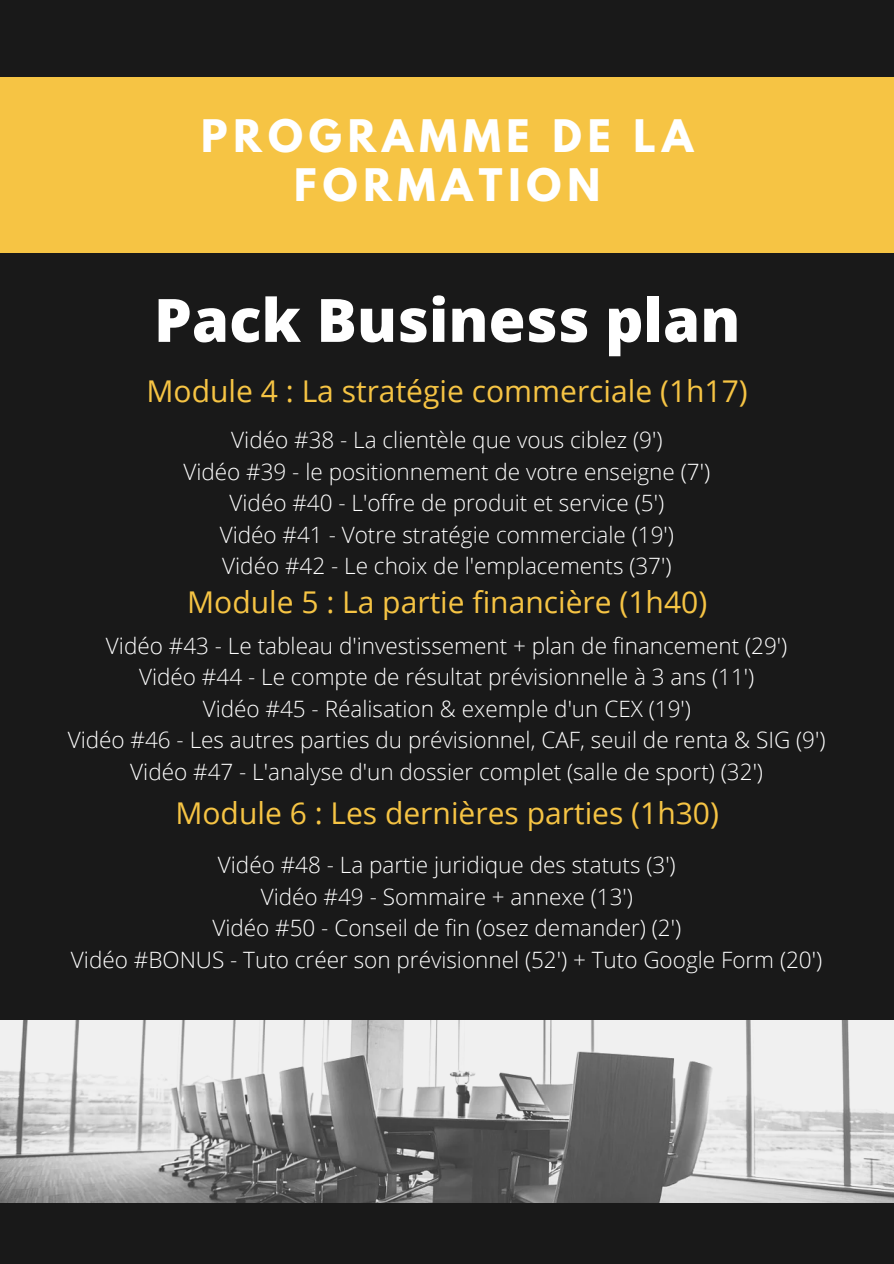
<style>
.page{position:relative;width:894px;height:1264px;background:#fff}
.page>*{position:absolute;margin:0;border:0;box-sizing:border-box;transform-origin:0 0}
.t1{font:800 59.85px "Open Sans";color:#fff}
.t2{font:700 39.75px/49.5px "League Spartan";letter-spacing:.15em;color:#fff;text-align:center}
.t3{font:30px "Open Sans";color:#f6c444}
.t4{font:300 22.5px "Open Sans";color:#fff}
</style>
<div class="page">
<div style="left:0;top:0;width:893px;height:1263px;background:#191919"></div>
<div style="left:0;top:77px;width:893px;height:176px;background:#f6c444"></div>
<img style="left:0;top:1020px;width:893px;height:182px">
<p class="t2" style="left:201px;top:116px;width:493px">PROGRAMME DE LA<br>FORMATION</p>
<p class="t1" style="left:154px;top:278px;width:587px">Pack Business plan</p>
<p class="t3" style="left:146px;top:370px;width:602px">Module 4 : La stratégie commerciale (1h17)</p>
<p class="t4" style="left:231px;top:424px;width:432px">Vidéo #38 - La clientèle que vous ciblez (9')</p>
<p class="t4" style="left:183px;top:455px;width:528px">Vidéo #39 - le positionnement de votre enseigne (7')</p>
<p class="t4" style="left:229px;top:487px;width:436px">Vidéo #40 - L'offre de produit et service (5')</p>
<p class="t4" style="left:220px;top:519px;width:455px">Vidéo #41 - Votre stratégie commerciale (19')</p>
<p class="t4" style="left:222px;top:550px;width:450px">Vidéo #42 - Le choix de l'emplacements (37')</p>
<p class="t3" style="left:187px;top:580px;width:521px">Module 5 : La partie financière (1h40)</p>
<p class="t4" style="left:106px;top:629px;width:682px">Vidéo #43 - Le tableau d'investissement + plan de financement (29')</p>
<p class="t4" style="left:139px;top:661px;width:616px">Vidéo #44 - Le compte de résultat prévisionnelle à 3 ans (11')</p>
<p class="t4" style="left:203px;top:692px;width:489px">Vidéo #45 - Réalisation &amp; exemple d'un CEX (19')</p>
<p class="t4" style="left:68px;top:724px;width:759px">Vidéo #46 - Les autres parties du prévisionnel, CAF, seuil de renta &amp; SIG (9')</p>
<p class="t4" style="left:130px;top:755px;width:634px">Vidéo #47 - L'analyse d'un dossier complet (salle de sport) (32')</p>
<p class="t3" style="left:175px;top:792px;width:545px">Module 6 : Les dernières parties (1h30)</p>
<p class="t4" style="left:218px;top:849px;width:459px">Vidéo #48 - La partie juridique des statuts (3')</p>
<p class="t4" style="left:261px;top:880px;width:374px">Vidéo #49 - Sommaire + annexe (13')</p>
<p class="t4" style="left:212px;top:912px;width:470px">Vidéo #50 - Conseil de fin (osez demander) (2')</p>
<p class="t4" style="left:71px;top:943px;width:752px">Vidéo #BONUS - Tuto créer son prévisionnel (52') + Tuto Google Form (20')</p>
</div>
